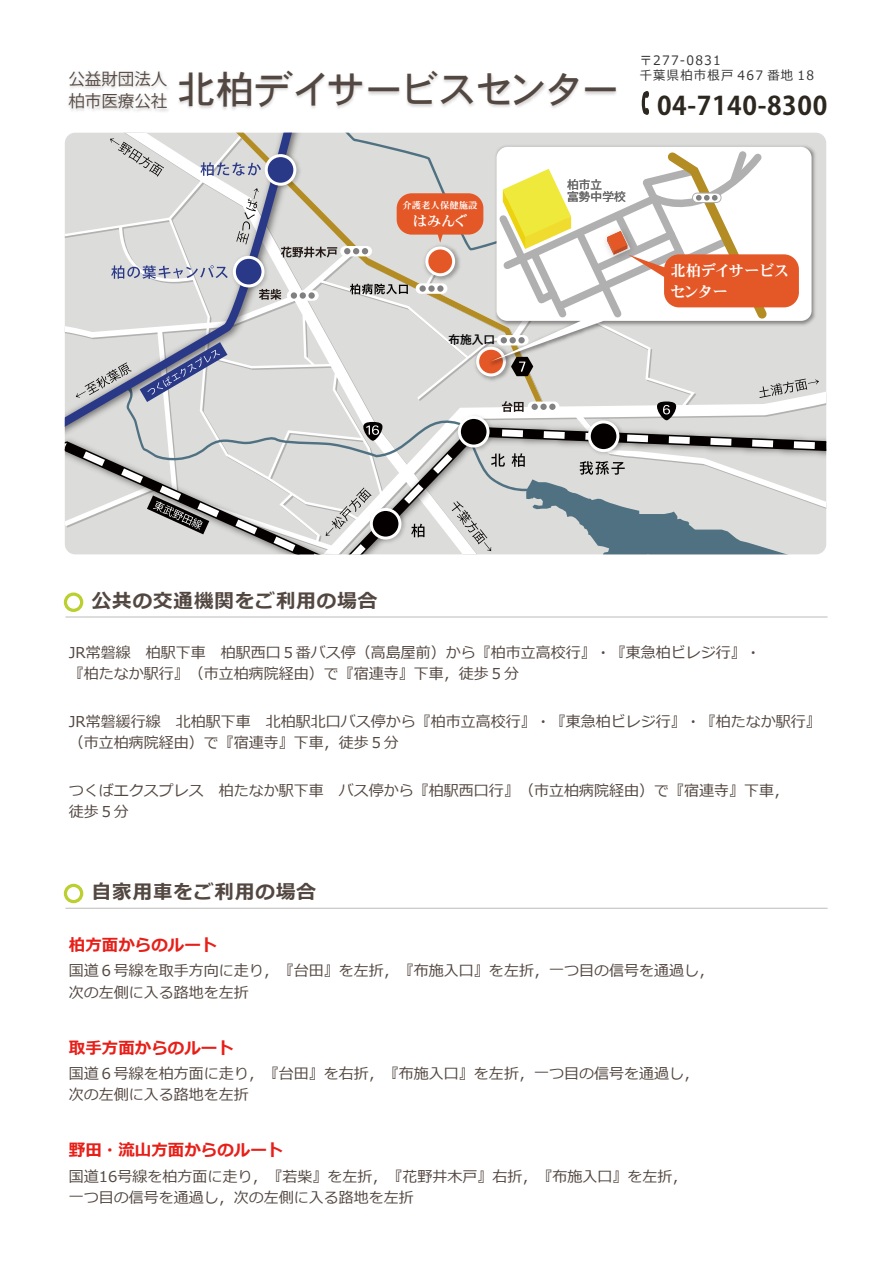
<style>
.page{position:relative;width:893px;height:1263px;background:#fff}
.page>*{position:absolute;margin:0;border:0;box-sizing:border-box;transform-origin:0 0}
.t1{font:39px "DHHS Gothic W5 WINP RKSJ H";color:#534741}
.t2{font:700 19.5px "Meiryo";letter-spacing:.05em;color:#534741}
.t3{font:700 16.5px "Meiryo";color:#e71f19}
.t4{font:16.5px/22.5px "Chiaro Std B 90 ms RKSJ H";color:#534741}
.t5{font:15.3px/21.1px "DHHS Mincho W7 WINP RKSJ H";color:#fff}
.t6{font:15px/21px "Meiryo";color:#534741}
.t7{font:14.1px "DHHS Mincho W7 WINP RKSJ H";color:#fff}
.t8{font:12.9px/15px "Meiryo";letter-spacing:.1em;color:#333;scale:.95 1}
.t9{font:11.7px/12.9px "Gothic MB101 Pro";color:#666}
.t10{font:500 11.7px "Gothic MB101 Pro";color:#000}
.t11{font:9.3px "DHHS Mincho W7 WINP RKSJ H";color:#fff}
</style>
<div class="page">
<hr style="left:65px;top:616px;width:762px;height:1px;background:#c0bfbf">
<div style="left:64px;top:592px;width:19px;height:20px;border:3px solid #bbcf30;border-radius:50%"></div>
<hr style="left:65px;top:908px;width:762px;height:1px;background:#c0bfbf">
<div style="left:64px;top:884px;width:19px;height:19px;border:3px solid #bbcf30;border-radius:50%"></div>
<svg style="left:309px;top:326px;width:179px;height:11px;background:#dedfde"></svg>
<svg style="left:65px;top:133px;width:232px;height:285px;background:#d9dbda"></svg>
<svg style="left:65px;top:428px;width:761px;height:126px;background:#c9c9c7"></svg>
<svg style="left:76px;top:337px;width:743px;height:217px;background:#c5c8c8"></svg>
<img style="left:488px;top:144px;width:330px;height:225px">
<svg style="left:491px;top:147px;width:321px;height:214px;fill:#dcdddb"></svg>
<div style="left:664px;top:254px;width:135px;height:53px;background:#e45827;border-radius:15px"></div>
<svg style="left:110px;top:133px;width:664px;height:193px"></svg>
<svg style="left:642px;top:91px;width:7px;height:24px"></svg>
<img style="left:68px;top:71px;width:548px;height:41px">
<p class="t8" style="left:640px;top:54px;width:185px">〒277-0831<br>千葉県柏市根戸 467 番地 18</p>
<p class="t4" style="left:68px;top:68px;width:101px">公益財団法人柏市医療公社</p>
<h1 class="t1" style="left:177px;top:70px;width:652px">北柏デイサービスセンター <sub>04-7140-8300</sub></h1>
<p class="t11" style="left:403px;top:201px;width:76px">介護老人保健施設</p>
<p class="t7" style="left:413px;top:213px;width:56px">はみんぐ</p>
<p class="t10" style="left:448px;top:330px;width:48px">布施入口</p>
<p class="t9" style="left:567px;top:176px;width:60px">柏市立<br>富勢中学校</p>
<p class="t5" style="left:670px;top:261px;width:119px">北柏デイサービスセンター</p>
<h2 class="t2" style="left:92px;top:587px;width:287px">公共の交通機関をご利用の場合</h2>
<p class="t6" style="left:69px;top:643px;width:693px">JR常磐線　柏駅下車　柏駅西口５番バス停（高島屋前）から『柏市立高校行』・『東急柏ビレジ行』・『柏たなか駅行』（市立柏病院経由）で『宿連寺』下車，徒歩５分</p>
<p class="t6" style="left:69px;top:712px;width:753px">JR常磐緩行線　北柏駅下車　北柏駅北口バス停から『柏市立高校行』・『東急柏ビレジ行』・『柏たなか駅行』（市立柏病院経由）で『宿連寺』下車，徒歩５分</p>
<p class="t6" style="left:69px;top:781px;width:721px">つくばエクスプレス　柏たなか駅下車　バス停から『柏駅西口行』（市立柏病院経由）で『宿連寺』下車，徒歩５分</p>
<h2 class="t2" style="left:92px;top:879px;width:226px">自家用車をご利用の場合</h2>
<p class="t3" style="left:69px;top:933px;width:150px">柏方面からのルート</p>
<p class="t6" style="left:69px;top:961px;width:647px">国道６号線を取手方向に走り，『台田』を左折，『布施入口』を左折，一つ目の信号を通過し，次の左側に入る路地を左折</p>
<p class="t3" style="left:69px;top:1036px;width:167px">取手方面からのルート</p>
<p class="t6" style="left:69px;top:1064px;width:632px">国道６号線を柏方面に走り，『台田』を右折，『布施入口』を左折，一つ目の信号を通過し，次の左側に入る路地を左折</p>
<p class="t3" style="left:69px;top:1139px;width:216px">野田・流山方面からのルート</p>
<p class="t6" style="left:69px;top:1166px;width:620px">国道16号線を柏方面に走り，『若柴』を左折，『花野井木戸』右折，『布施入口』を左折，一つ目の信号を通過し，次の左側に入る路地を左折</p>
</div>
